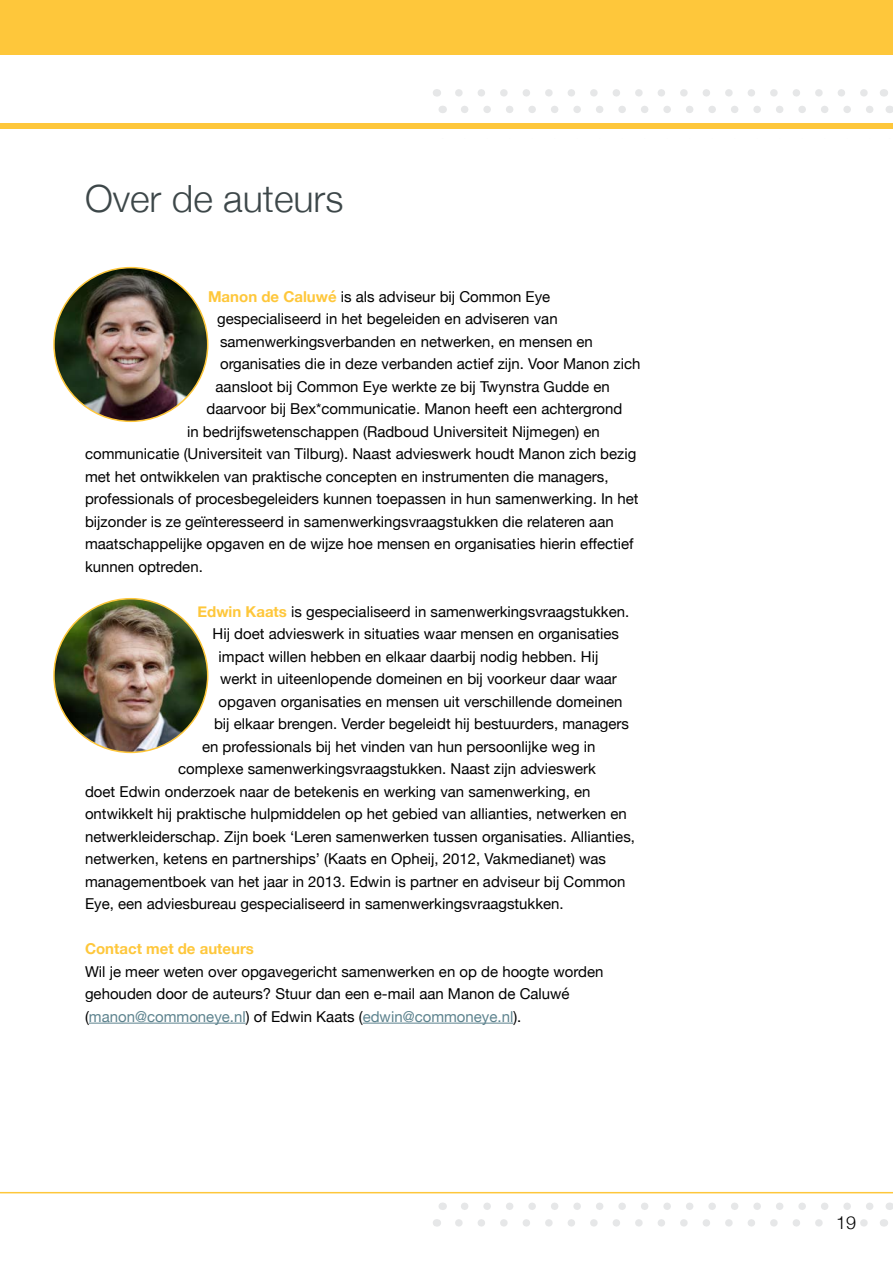
<style>
.page{position:relative;width:893px;height:1263px;background:#fff}
.page>*{position:absolute;margin:0;border:0;box-sizing:border-box;transform-origin:0 0}
.t1{font:300 37.5px "Helvetica Neue";color:#3d4749}
.t2{font:300 18px "Helvetica Neue";color:#000}
.t3{font:15px/22.5px "Helvetica Neue";color:#000}
.t4{font:700 15px "Helvetica Neue";color:#fec73b}
.s1{font-weight:700;color:#fec73b}
.s2{color:#5d838e}
</style>
<div class="page">
<svg style="left:465px;top:1202px;width:409px;height:8px"></svg>
<svg style="left:459px;top:1219px;width:409px;height:7px"></svg>
<svg style="left:465px;top:106px;width:409px;height:7px"></svg>
<svg style="left:459px;top:89px;width:409px;height:8px"></svg>
<div style="left:0;top:0;width:893px;height:54px;background:#fec73b"></div>
<div style="left:0;top:123px;width:893px;height:6px;background:#fec73b"></div>
<hr style="left:0;top:1192px;width:893px;height:1px;background:#fec73b">
<div style="left:829px;top:1211px;width:21px;height:26px;background:#fff;border-radius:50%"></div>
<hr style="left:89px;top:1023px;width:157px;height:1px;background:#5d838e">
<hr style="left:363px;top:1023px;width:150px;height:1px;background:#5d838e">
<img style="left:54px;top:268px;width:154px;height:153px;border-radius:77px">
<img style="left:54px;top:599px;width:154px;height:153px;border-radius:77px">
<h1 class="t1" style="left:85px;top:168px;width:260px">Over de auteurs</h1>
<p class="t3" style="left:208px;top:286px;width:344px"><span class="s1">Manon de Caluwé</span> is als adviseur bij Common Eye</p>
<p class="t3" style="left:217px;top:308px;width:342px">gespecialiseerd in het begeleiden en adviseren van</p>
<p class="t3" style="left:220px;top:331px;width:374px">samenwerkingsverbanden en netwerken, en mensen en</p>
<p class="t3" style="left:220px;top:353px;width:422px">organisaties die in deze verbanden actief zijn. Voor Manon zich</p>
<p class="t3" style="left:216px;top:376px;width:396px">aansloot bij Common Eye werkte ze bij Twynstra Gudde en</p>
<p class="t3" style="left:207px;top:398px;width:417px">daarvoor bij Bex*communicatie. Manon heeft een achtergrond</p>
<p class="t3" style="left:187px;top:421px;width:414px">in bedrijfswetenschappen (Radboud Universiteit Nijmegen) en</p>
<p class="t3" style="left:85px;top:443px;width:553px">communicatie (Universiteit van Tilburg). Naast advieswerk houdt Manon zich bezig</p>
<p class="t3" style="left:85px;top:466px;width:525px">met het ontwikkelen van praktische concepten en instrumenten die managers,</p>
<p class="t3" style="left:85px;top:488px;width:555px">professionals of procesbegeleiders kunnen toepassen in hun samenwerking. In het</p>
<p class="t3" style="left:85px;top:511px;width:530px">bijzonder is ze geïnteresseerd in samenwerkingsvraagstukken die relateren aan</p>
<p class="t3" style="left:85px;top:533px;width:550px">maatschappelijke opgaven en de wijze hoe mensen en organisaties hierin effectief</p>
<p class="t3" style="left:85px;top:556px;width:119px">kunnen optreden.</p>
<p class="t3" style="left:198px;top:601px;width:433px"><span class="s1">Edwin Kaats</span> is gespecialiseerd in samenwerkingsvraagstukken.</p>
<p class="t3" style="left:213px;top:623px;width:408px">Hij doet advieswerk in situaties waar mensen en organisaties</p>
<p class="t3" style="left:219px;top:646px;width:381px">impact willen hebben en elkaar daarbij nodig hebben. Hij</p>
<p class="t3" style="left:220px;top:668px;width:398px">werkt in uiteenlopende domeinen en bij voorkeur daar waar</p>
<p class="t3" style="left:219px;top:691px;width:405px">opgaven organisaties en mensen uit verschillende domeinen</p>
<p class="t3" style="left:214px;top:713px;width:416px">bij elkaar brengen. Verder begeleidt hij bestuurders, managers</p>
<p class="t3" style="left:202px;top:736px;width:395px">en professionals bij het vinden van hun persoonlijke weg in</p>
<p class="t3" style="left:178px;top:758px;width:419px">complexe samenwerkingsvraagstukken. Naast zijn advieswerk</p>
<p class="t3" style="left:85px;top:781px;width:507px">doet Edwin onderzoek naar de betekenis en werking van samenwerking, en</p>
<p class="t3" style="left:85px;top:803px;width:543px">ontwikkelt hij praktische hulpmiddelen op het gebied van allianties, netwerken en</p>
<p class="t3" style="left:85px;top:826px;width:551px">netwerkleiderschap. Zijn boek ‘Leren samenwerken tussen organisaties. Allianties,</p>
<p class="t3" style="left:85px;top:848px;width:522px">netwerken, ketens en partnerships’ (Kaats en Opheij, 2012, Vakmedianet) was</p>
<p class="t3" style="left:85px;top:871px;width:542px">managementboek van het jaar in 2013. Edwin is partner en adviseur bij Common</p>
<p class="t3" style="left:85px;top:893px;width:480px">Eye, een adviesbureau gespecialiseerd in samenwerkingsvraagstukken.</p>
<p class="t4" style="left:85px;top:937px;width:170px">Contact met de auteurs</p>
<p class="t3" style="left:85px;top:961px;width:520px">Wil je meer weten over opgavegericht samenwerken en op de hoogte worden gehouden door de auteurs? Stuur dan een e-mail aan Manon de Caluwé (<span class="s2">manon@commoneye.nl</span>) of Edwin Kaats (<span class="s2">edwin@commoneye.nl</span>).</p>
<p class="t2" style="left:836px;top:1208px;width:22px">19</p>
</div>
